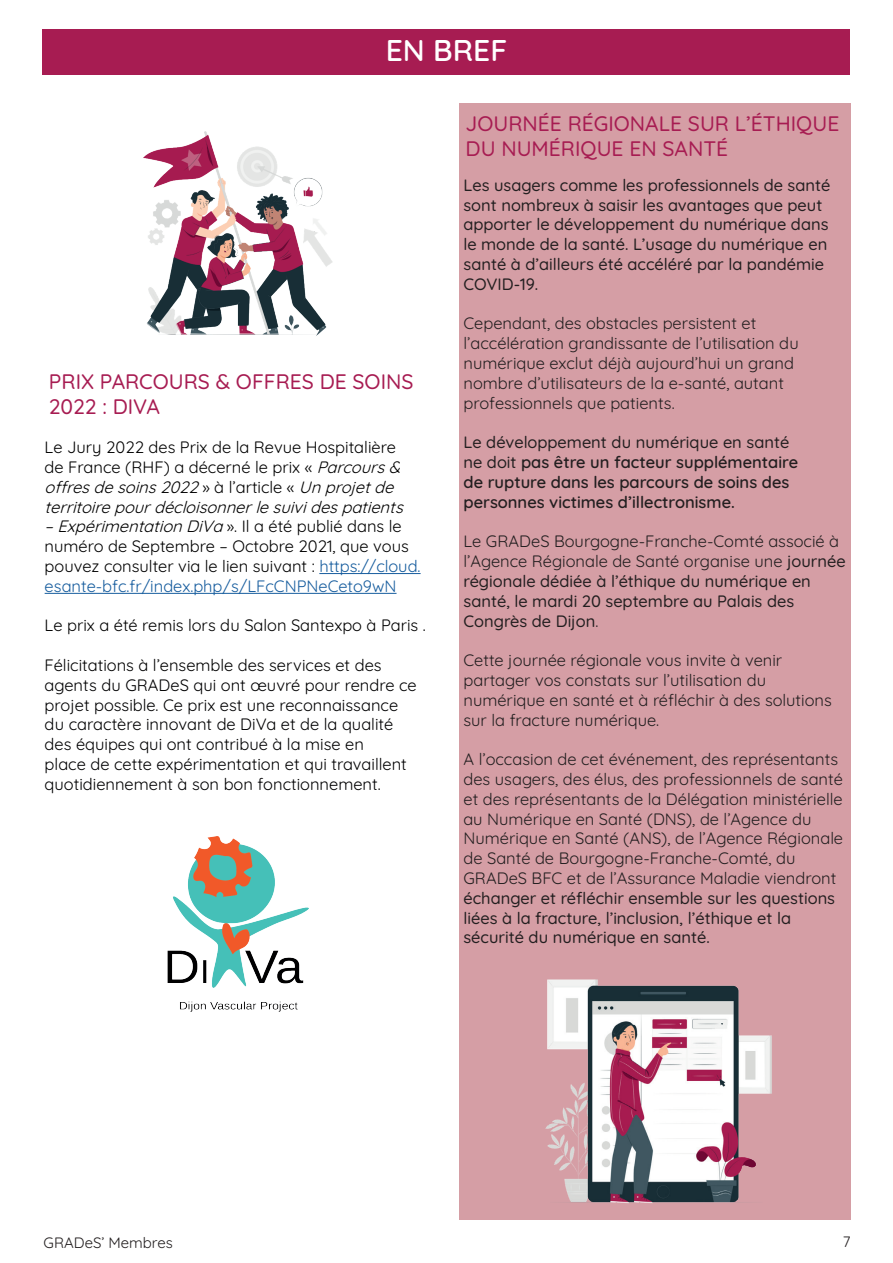
<style>
.page{position:relative;width:893px;height:1263px;background:#fff}
.page>*{position:absolute;margin:0;border:0;box-sizing:border-box;transform-origin:0 0}
.t1{font:600 30px "Quicksand";color:#fff}
.t2{font:500 21px/25.2px "Quicksand";color:#a71c52}
.t3{font:16.5px/19.8px "Quicksand";color:#231f20}
.t4{font:500 16.5px/19.8px "Quicksand";color:#231f20}
.t5{font:16.5px/19.8px "Quicksand";color:#000001}
.t6{font:16.5px/19.8px "Quicksand";color:#000002}
.t7{font:600 16.5px/19.8px "Quicksand";color:#231f20}
.t8{font:15px "Quicksand";color:#231f20}
.s1{font-style:italic}
.s2{color:#175d9e}
.s3{font-weight:500}
.s4{font-weight:400}
</style>
<div class="page">
<div style="left:43px;top:30px;width:807px;height:45px;background:#a71c52"></div>
<div style="left:459px;top:103px;width:391px;height:1117px;background:#d59ea5"></div>
<img style="left:143px;top:131px;width:190px;height:205px">
<hr style="left:319px;top:573px;width:102px;height:1px;background:#175d9e">
<hr style="left:45px;top:593px;width:352px;height:1px;background:#175d9e">
<img style="left:545px;top:979px;width:227px;height:224px">
<img style="left:167px;top:836px;width:142px;height:176px">
<h1 class="t1" style="left:386px;top:27px;width:123px">EN BREF</h1>
<p class="t2" style="left:49px;top:367px;width:366px">PRIX PARCOURS &amp; OFFRES DE SOINS<br>2022 : DIVA</p>
<p class="t5" style="left:45px;top:436px;width:377px">Le Jury 2022 des Prix de la Revue Hospitalière<br>de France (RHF) a décerné le prix « <span class="s1">Parcours&amp; offresdesoins2022</span>» à l ’ a r t i c l e « <span class="s1">Unprojetde territoirepourdécloisonnerlesuividespatients –ExpérimentationDiVa</span>» . I l a é t é p u b l i é d a n s l e numéro de Septembre – Octobre 2021, que vous pouvez consulter via le lien suivant : <span class="s2">https://cloud. esante-bfc.fr/index.php/s/LFcCNPNeCeto9wN</span></p>
<p class="t5" style="left:45px;top:614px;width:383px">Le prix a été remis lors du Salon Santexpo à Paris .</p>
<p class="t5" style="left:45px;top:653px;width:338px">Félicitations à l’ensemble des services et des</p>
<p class="t6" style="left:45px;top:673px;width:374px">agents du GRADeS qui ont œuvré pour rendre ce projet possible. Ce prix est une reconnaissance du caractère innovant de DiVa et de la qualité des équipes qui ont contribué à la mise en<br>place de cette expérimentation et qui travaillent quotidiennement à son bon fonctionnement.</p>
<p class="t2" style="left:466px;top:109px;width:375px">JOURNÉE RÉGIONALE SUR L’ÉTHIQUE<br>DU NUMÉRIQUE EN SANTÉ</p>
<p class="t4" style="left:463px;top:173px;width:368px">Les usagers comme les professionnels de santé sont nombreux à saisir les avantages que peut apporter le développement du numérique dans le monde de la santé. L’usage du numérique en santé à d’ailleurs été accéléré par la pandémie COVID-19.</p>
<p class="t3" style="left:463px;top:312px;width:337px">Cependant, des obstacles persistent et l’accélération grandissante de l’utilisation du numérique exclut déjà aujourd’hui un grand nombre d’utilisateurs de la e-santé, autant professionnels que patients.</p>
<p class="t7" style="left:463px;top:431px;width:336px"><span class="s3">Le développement du numérique en santé ne doit</span> pas être un facteur supplémentaire de rupture dans les parcours de soins des personnes victimes d’illectronisme.</p>
<p class="t4" style="left:463px;top:530px;width:384px"><span class="s4">Le GRADeS Bourgogne-Franche-Comté associé à l’Agence Régionale de Santé organise une</span> journée régionale dédiée à l’éthique du numérique en santé, le mardi 20 septembre au Palais des Congrès de Dijon<span class="s4">.</span></p>
<p class="t3" style="left:463px;top:649px;width:370px">Cette journée régionale vous invite à venir partager vos constats sur l’utilisation du numérique en santé et à réfléchir à des solutions sur la fracture numérique.</p>
<p class="t3" style="left:463px;top:748px;width:381px">A l’occasion de cet événement, des représentants des usagers, des élus, des professionnels de santé et des représentants de la Délégation ministérielle au Numérique en Santé (DNS), de l’Agence du Numérique en Santé (ANS), de l’Agence Régionale de Santé de Bourgogne-Franche-Comté, du GRADeS BFC et de l’Assurance Maladie viendront</p>
<p class="t4" style="left:463px;top:886px;width:373px">échanger et réfléchir ensemble sur les questions liées à la fracture, l’inclusion, l’éthique et la sécurité du numérique en santé.</p>
<p class="t8" style="left:44px;top:1231px;width:131px">GRADeS’ Membres</p>
<p class="t8" style="left:843px;top:1230px;width:9px">7</p>
</div>
